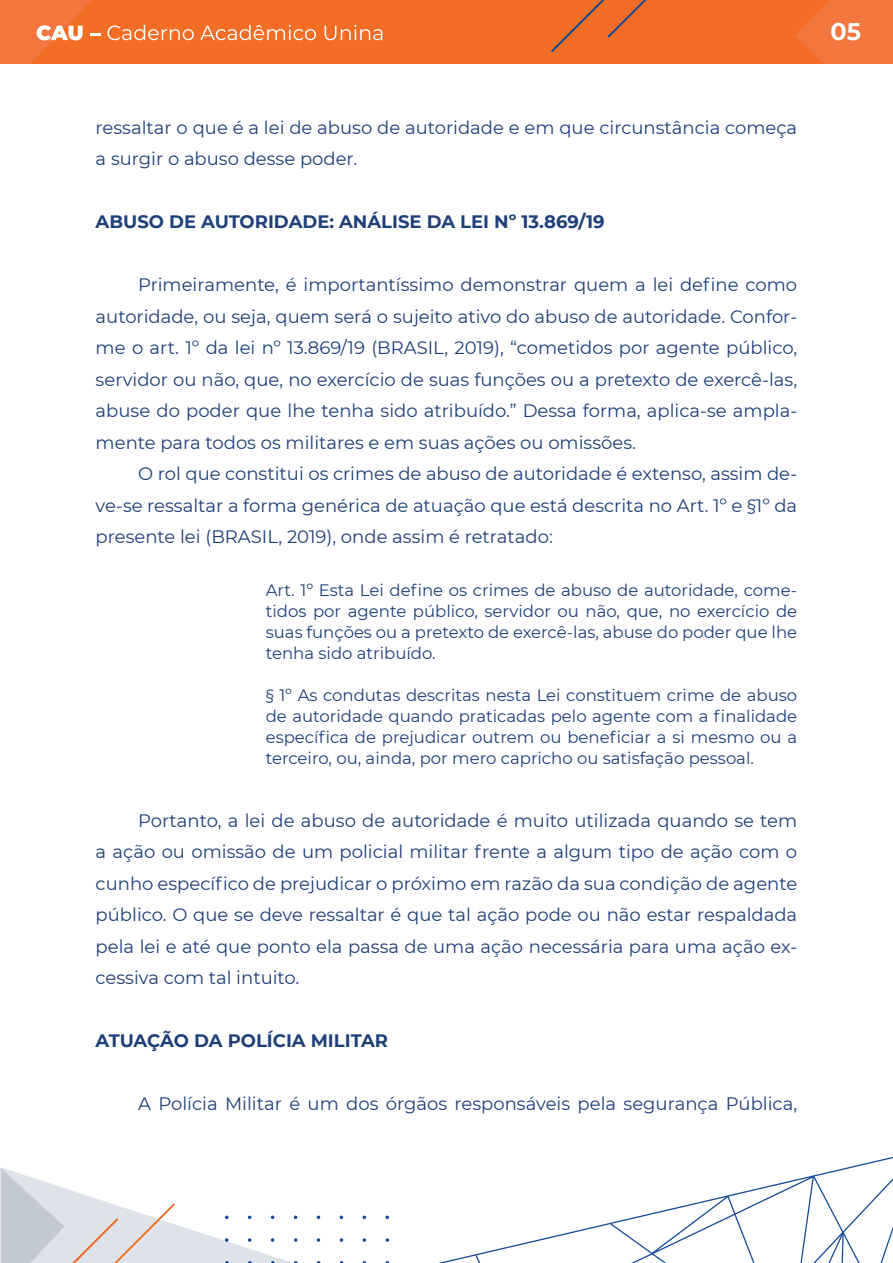
<style>
.page{position:relative;width:893px;height:1263px;background:#fff}
.page>*{position:absolute;margin:0;border:0;box-sizing:border-box;transform-origin:0 0}
.t1{font:700 24px "Montserrat";color:#fff}
.t2{font:18px/31.5px "Montserrat";color:#1f3f79;text-align:justify}
.t3{font:700 18px "Montserrat";color:#1f3f79}
.t4{font:16.5px/21px "Montserrat";color:#1f3f79;text-align:justify}
</style>
<div class="page">
<div style="left:0;top:0;width:893px;height:64px;background:#f36e24"></div>
<svg style="left:795px;top:0;width:98px;height:64px"></svg>
<svg style="left:0;top:0;width:100px;height:64px"></svg>
<svg style="left:107px;top:25px;width:87px;height:15px"></svg>
<svg style="left:200px;top:25px;width:116px;height:15px"></svg>
<svg style="left:325px;top:25px;width:57px;height:15px"></svg>
<svg style="left:551px;top:0;width:96px;height:52px"></svg>
<svg style="left:438px;top:1156px;width:455px;height:107px"></svg>
<svg style="left:475px;top:1255px;width:5px;height:8px"></svg>
<svg style="left:610px;top:1175px;width:283px;height:88px"></svg>
<svg style="left:317px;top:1215px;width:3px;height:4px"></svg>
<svg style="left:340px;top:1215px;width:3px;height:4px"></svg>
<svg style="left:363px;top:1215px;width:3px;height:4px"></svg>
<svg style="left:385px;top:1215px;width:4px;height:4px"></svg>
<svg style="left:317px;top:1238px;width:3px;height:4px"></svg>
<svg style="left:340px;top:1238px;width:3px;height:4px"></svg>
<svg style="left:363px;top:1238px;width:3px;height:4px"></svg>
<svg style="left:386px;top:1238px;width:3px;height:4px"></svg>
<svg style="left:1px;top:1167px;width:296px;height:96px"></svg>
<p class="t2" style="left:96px;top:111px;width:703px">ressaltar o que é a lei de abuso de autoridade e em que circunstância começa a surgir o abuso desse poder.</p>
<p class="t3" style="left:96px;top:209px;width:511px">ABUSO DE AUTORIDADE: ANÁLISE DA LEI Nº 13.869/19</p>
<p class="t2" style="left:96px;top:268px;width:703px;text-indent:43px">Primeiramente, é importantíssimo demonstrar quem a lei define como autoridade, ou seja, quem será o sujeito ativo do abuso de autoridade. Confor&shy;me o art. 1º da lei nº 13.869/19 (BRASIL, 2019), “cometidos por agente público, servidor ou não, que, no exercício de suas funções ou a pretexto de exercê-las, abuse do poder que lhe tenha sido atribuído.” Dessa forma, aplica-se ampla&shy;mente para todos os militares e em suas ações ou omissões.</p>
<p class="t2" style="left:96px;top:457px;width:703px;text-indent:43px">O rol que constitui os crimes de abuso de autoridade é extenso, assim de&shy;ve-se ressaltar a forma genérica de atuação que está descrita no Art. 1º e §1º da presente lei (BRASIL, 2019), onde assim é retratado:</p>
<p class="t4" style="left:266px;top:579px;width:533px">Art. 1º Esta Lei define os crimes de abuso de autoridade, come&shy;tidos por agente público, servidor ou não, que, no exercício de suas funções ou a pretexto de exercê-las, abuse do poder que lhe tenha sido atribuído.</p>
<p class="t4" style="left:266px;top:684px;width:533px">§ 1º As condutas descritas nesta Lei constituem crime de abuso de autoridade quando praticadas pelo agente com a finalidade específica de prejudicar outrem ou beneficiar a si mesmo ou a terceiro, ou, ainda, por mero capricho ou satisfação pessoal.</p>
<p class="t2" style="left:96px;top:804px;width:703px;text-indent:43px">Portanto, a lei de abuso de autoridade é muito utilizada quando se tem a ação ou omissão de um policial militar frente a algum tipo de ação com o cunho específico de prejudicar o próximo em razão da sua condição de agente público. O que se deve ressaltar é que tal ação pode ou não estar respaldada pela lei e até que ponto ela passa de uma ação necessária para uma ação ex&shy;cessiva com tal intuito.</p>
<p class="t3" style="left:96px;top:1028px;width:294px">ATUAÇÃO DA POLÍCIA MILITAR</p>
<p class="t2" style="left:138px;top:1087px;width:660px">A Polícia Militar é um dos órgãos responsáveis pela segurança Pública,</p>
<h1 class="t1" style="left:830px;top:14px;width:32px">05</h1>
</div>
